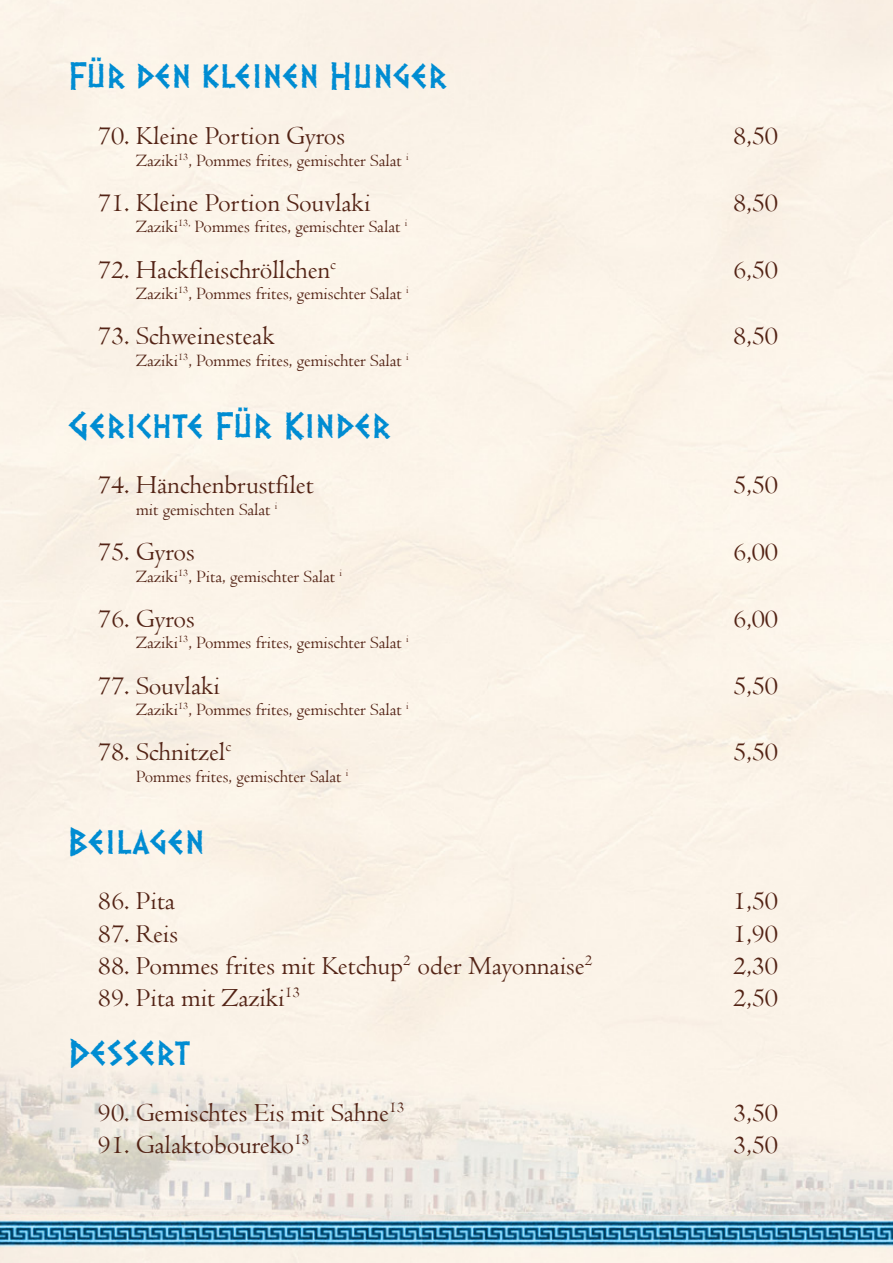
<style>
.page{position:relative;width:893px;height:1263px;background:#fff}
.page>*{position:absolute;margin:0;border:0;box-sizing:border-box;transform-origin:0 0}
.t1{font:33px "Dalek";letter-spacing:.025em;color:#008cd2}
.t2{font:33px "Dalek";color:#008cd2}
.t3{font:27px "Centaur";color:#532315}
.t4{font:18px "Centaur";color:#532315}
</style>
<div class="page">
<img style="left:0;top:0;width:893px;height:1263px">
<p class="t1" style="left:68px;top:50px;width:381px">Für den kleinen Hunger</p>
<p class="t3" style="left:98px;top:119px;width:249px">70. Kleine Portion Gyros</p>
<p class="t3" style="left:733px;top:119px;width:47px">8,50</p>
<p class="t4" style="left:136px;top:149px;width:274px">Zaziki<sup>13</sup>, Pommes frites, gemischter Salat <sup>i</sup></p>
<p class="t3" style="left:98px;top:186px;width:274px">71. Kleine Portion Souvlaki</p>
<p class="t3" style="left:733px;top:186px;width:47px">8,50</p>
<p class="t4" style="left:136px;top:216px;width:273px">Zaziki<sup>13,</sup> Pommes frites, gemischter Salat <sup>i</sup></p>
<p class="t3" style="left:98px;top:253px;width:240px">72. Hackfleischröllchen<sup>c</sup></p>
<p class="t3" style="left:733px;top:253px;width:47px">6,50</p>
<p class="t4" style="left:136px;top:283px;width:274px">Zaziki<sup>13</sup>, Pommes frites, gemischter Salat <sup>i</sup></p>
<p class="t3" style="left:98px;top:320px;width:178px">73. Schweinesteak</p>
<p class="t3" style="left:733px;top:320px;width:47px">8,50</p>
<p class="t4" style="left:136px;top:350px;width:274px">Zaziki<sup>13</sup>, Pommes frites, gemischter Salat <sup>i</sup></p>
<p class="t1" style="left:68px;top:400px;width:324px">Gerichte Für Kinder</p>
<p class="t3" style="left:98px;top:469px;width:217px">74. Hänchenbrustfilet</p>
<p class="t3" style="left:733px;top:469px;width:47px">5,50</p>
<p class="t4" style="left:136px;top:498px;width:143px">mit gemischten Salat <sup>i</sup></p>
<p class="t3" style="left:98px;top:535px;width:99px">75. Gyros</p>
<p class="t3" style="left:733px;top:535px;width:47px">6,00</p>
<p class="t4" style="left:136px;top:565px;width:208px">Zaziki<sup>13</sup>, Pita, gemischter Salat <sup>i</sup></p>
<p class="t3" style="left:98px;top:602px;width:99px">76. Gyros</p>
<p class="t3" style="left:733px;top:602px;width:47px">6,00</p>
<p class="t4" style="left:136px;top:632px;width:274px">Zaziki<sup>13</sup>, Pommes frites, gemischter Salat <sup>i</sup></p>
<p class="t3" style="left:98px;top:669px;width:124px">77. Souvlaki</p>
<p class="t3" style="left:733px;top:669px;width:47px">5,50</p>
<p class="t4" style="left:136px;top:699px;width:274px">Zaziki<sup>13</sup>, Pommes frites, gemischter Salat <sup>i</sup></p>
<p class="t3" style="left:98px;top:736px;width:135px">78. Schnitzel<sup>c</sup></p>
<p class="t3" style="left:733px;top:736px;width:47px">5,50</p>
<p class="t4" style="left:136px;top:765px;width:214px">Pommes frites, gemischter Salat <sup>i</sup></p>
<p class="t1" style="left:68px;top:816px;width:137px">Beilagen</p>
<p class="t3" style="left:98px;top:884px;width:79px">86. Pita</p>
<p class="t3" style="left:733px;top:884px;width:47px">1,50</p>
<p class="t3" style="left:98px;top:917px;width:82px">87. Reis</p>
<p class="t3" style="left:733px;top:917px;width:47px">1,90</p>
<p class="t3" style="left:98px;top:949px;width:496px">88. Pommes frites mit Ketchup<sup>2</sup> oder Mayonnaise<sup>2</sup></p>
<p class="t3" style="left:733px;top:949px;width:47px">2,30</p>
<p class="t3" style="left:98px;top:982px;width:204px">89. Pita mit Zaziki<sup>13</sup></p>
<p class="t3" style="left:733px;top:982px;width:47px">2,50</p>
<p class="t2" style="left:68px;top:1027px;width:124px">Dessert</p>
<p class="t3" style="left:98px;top:1096px;width:308px">90. Gemischtes Eis mit Sahne<sup>13</sup></p>
<p class="t3" style="left:733px;top:1096px;width:47px">3,50</p>
<p class="t3" style="left:98px;top:1129px;width:213px">91. Galaktoboureko<sup>13</sup></p>
<p class="t3" style="left:733px;top:1129px;width:47px">3,50</p>
</div>
